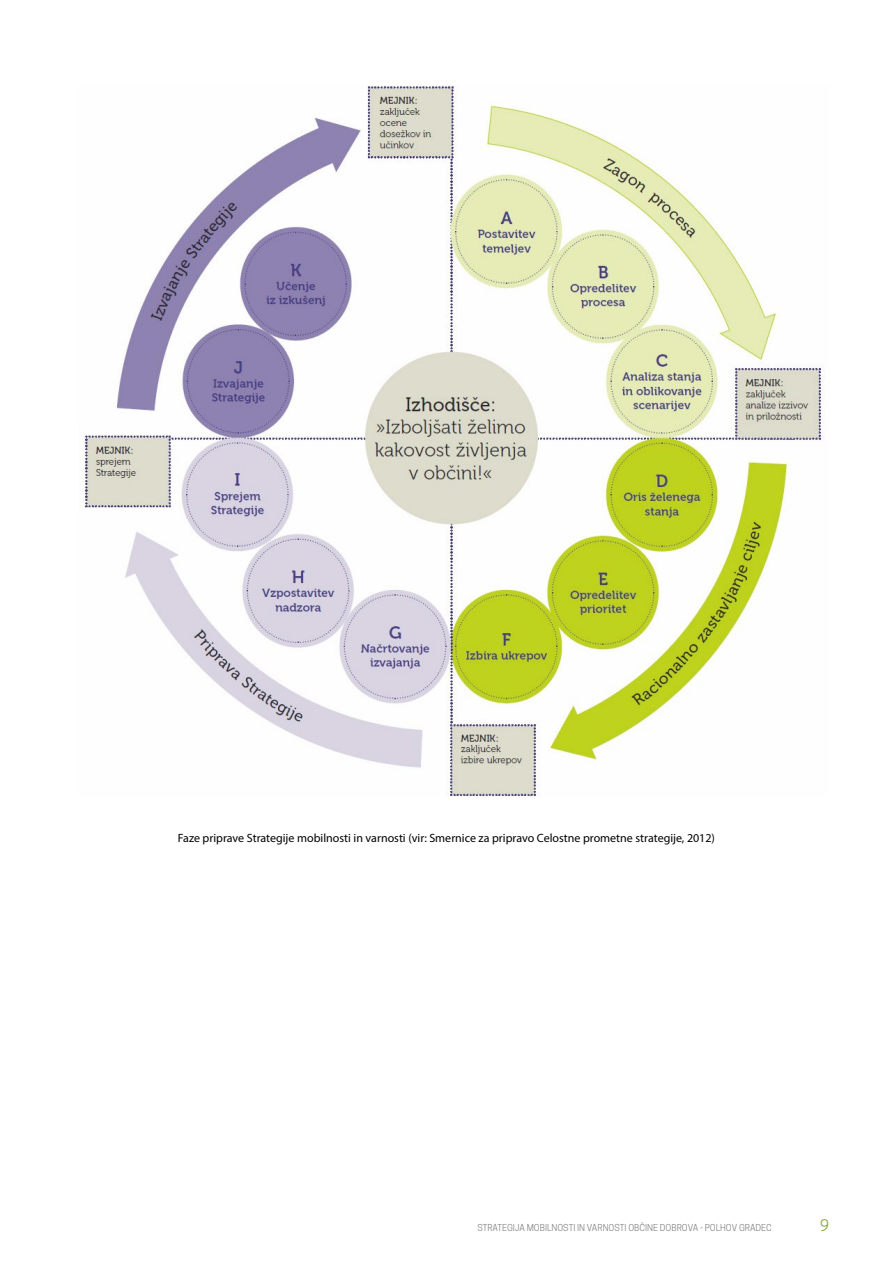
<style>
.page{position:relative;width:893px;height:1263px;background:#fff}
.page>*{position:absolute;margin:0;border:0;box-sizing:border-box;transform-origin:0 0}
.t1{font:15px "Cooper Hewitt";color:#85a739}
.t2{font:12px "Myriad Pro";color:#000}
.t3{font:9px "Cooper Hewitt";color:#878787}
</style>
<div class="page">
<img style="left:80px;top:85px;width:745px;height:711px">
<p class="t2" style="left:178px;top:830px;width:539px">Faze priprave Strategije mobilnosti in varnosti (vir: Smernice za pripravo Celostne prometne strategije, 2012)</p>
<p class="t3" style="left:477px;top:1222px;width:296px">STRATEGIJA MOBILNOSTI IN VARNOSTI OBČINE DOBROVA - POLHOV GRADEC</p>
<p class="t1" style="left:820px;top:1217px;width:10px">9</p>
</div>
